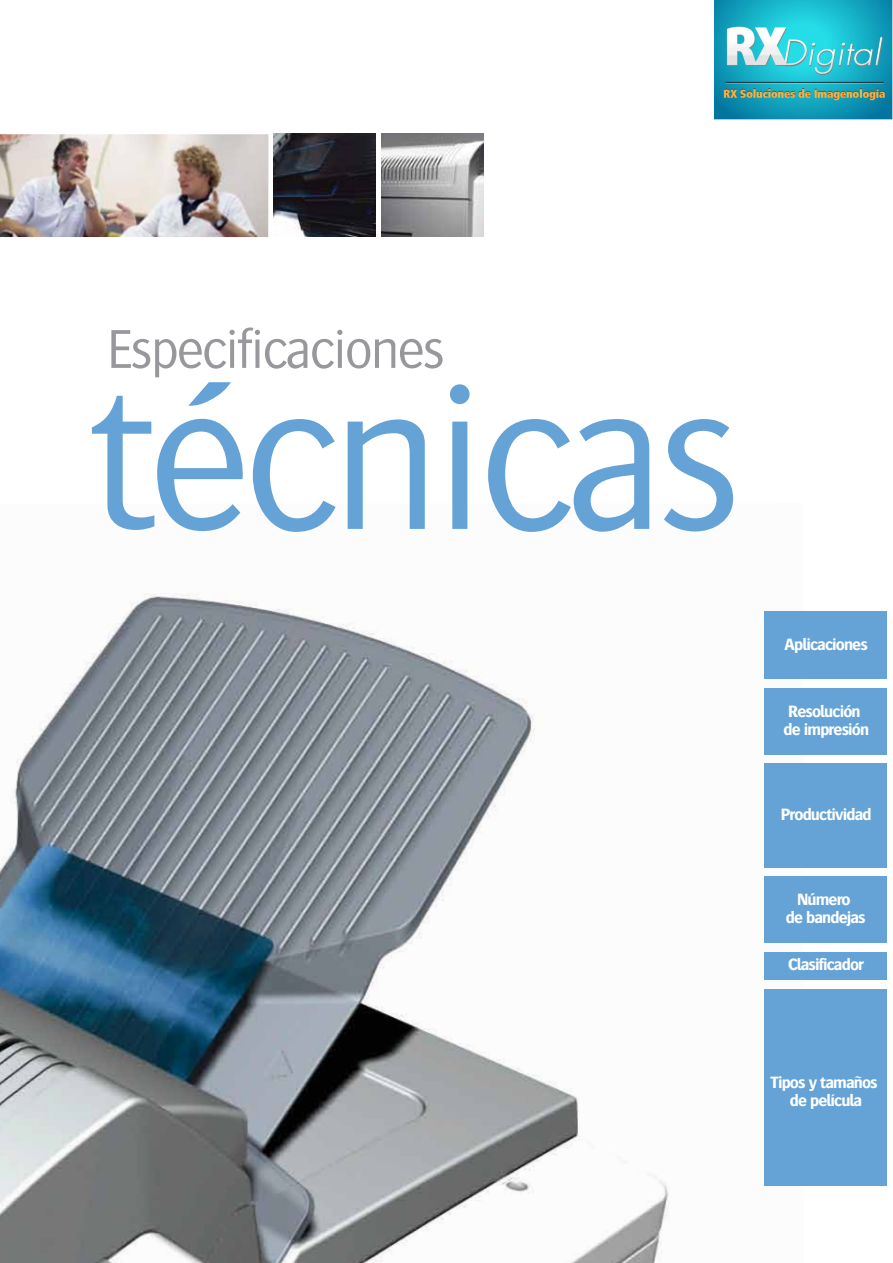
<style>
.page{position:relative;width:893px;height:1263px;background:#fff}
.page>*{position:absolute;margin:0;border:0;box-sizing:border-box;transform-origin:0 0}
.t1{font:300 215.4px "Bosis For Agfa";letter-spacing:-.035em;color:#65a3d7}
.t2{font:300 56.85px "Bosis For Agfa";letter-spacing:-.035em;color:#98989c}
.t3{font:700 17.1px/18.1px "Bosis For Agfa";letter-spacing:-.05em;color:#fff;text-align:center}
</style>
<div class="page">
<img style="left:0;top:593px;width:803px;height:670px">
<div style="left:765px;top:611px;width:122px;height:68px;background:#65a3d7"></div>
<div style="left:765px;top:688px;width:122px;height:66px;background:#65a3d7"></div>
<div style="left:765px;top:763px;width:122px;height:104px;background:#65a3d7"></div>
<div style="left:765px;top:876px;width:122px;height:67px;background:#65a3d7"></div>
<div style="left:765px;top:952px;width:122px;height:27px;background:#65a3d7"></div>
<div style="left:765px;top:989px;width:122px;height:197px;background:#65a3d7"></div>
<img style="left:0;top:134px;width:268px;height:103px">
<img style="left:273px;top:134px;width:103px;height:103px">
<img style="left:381px;top:134px;width:102px;height:102px">
<img style="left:714px;top:0;width:179px;height:119px">
<h2 class="t2" style="left:106px;top:319px;width:340px">Especificaciones</h2>
<h1 class="t1" style="left:88px;top:346px;width:656px">técnicas</h1>
<p class="t3" style="left:784px;top:635px;width:85px">Aplicaciones</p>
<p class="t3" style="left:783px;top:702px;width:87px;text-align:left">Resolución de impresión</p>
<p class="t3" style="left:781px;top:805px;width:92px">Productividad</p>
<p class="t3" style="left:786px;top:890px;width:81px">Número<br>de bandejas</p>
<p class="t3" style="left:788px;top:955px;width:78px">Clasificador</p>
<p class="t3" style="left:771px;top:1073px;width:109px">Tipos y tamaños de película</p>
</div>
